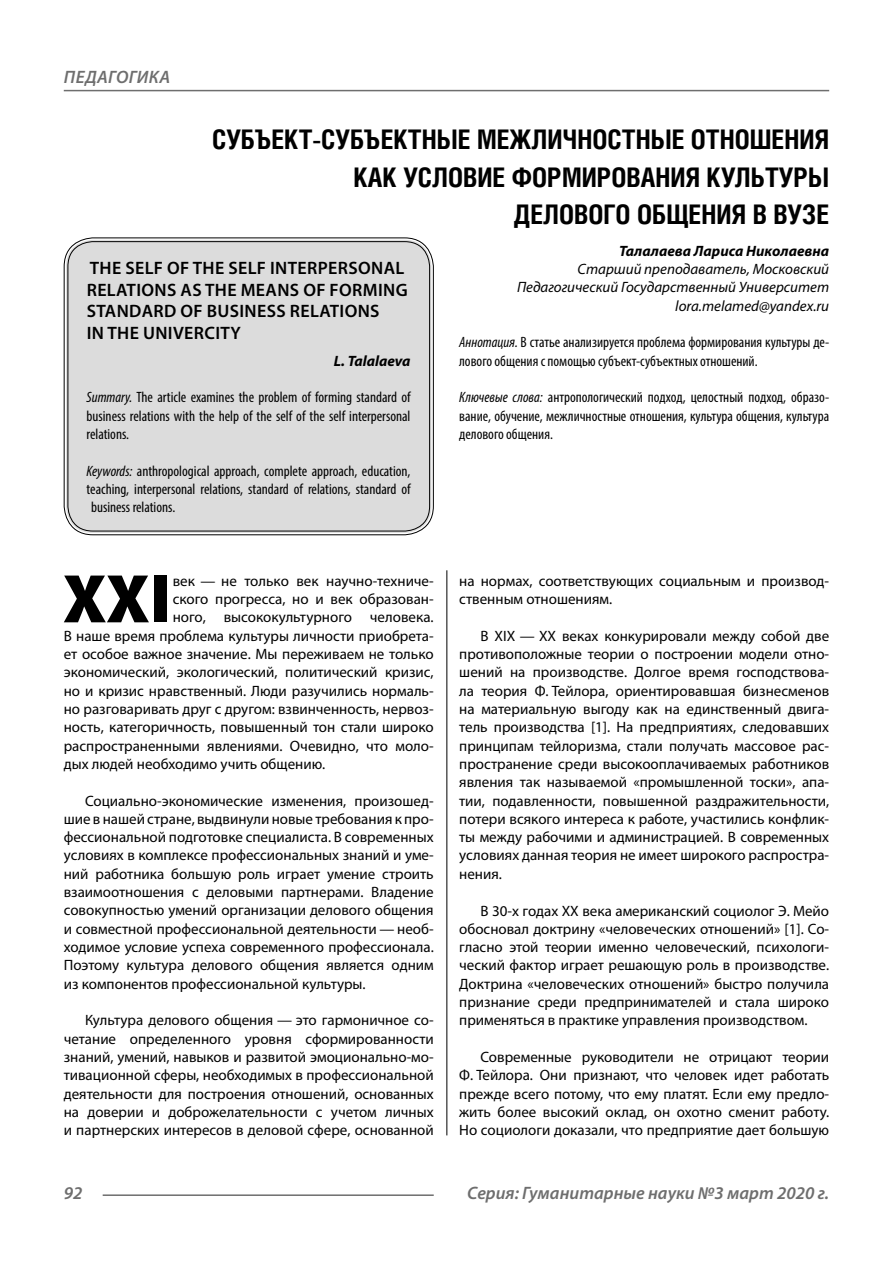
<style>
.page{position:relative;width:893px;height:1263px;background:#fff}
.page>*{position:absolute;margin:0;border:0;box-sizing:border-box;transform-origin:0 0}
.Bukvica{font:900 69.3px "Myriad Pro";color:#000}
.Header{font:700 27px/37.5px "Helios Cond C";color:#000;text-align:right}
.Header-eng{font:600 18px/21.6px "Myriad Pro";letter-spacing:.02em;color:#000}
.t1{font:italic 600 18px "Myriad Pro";color:#6e6e6e}
.Normal{font:15px/18.3px "Myriad Pro";color:#000;text-align:justify}
.Bukvica-2{font:15px "Myriad Pro";color:#000}
.Annotation-eng{font:condensed 15px/18.3px "Myriad Pro";color:#000;text-align:justify}
.Annotation-rus{font:condensed 15px/18.3px "Myriad Pro";color:#000}
.Author-doc{font:italic 15px/18.3px "Myriad Pro";color:#000;text-align:right}
.Author{font:italic 700 15px "Myriad Pro";color:#000}
.Author-email{font:italic 15px "Myriad Pro";color:#000}
.Author-eng{font:italic 700 15px "Myriad Pro";color:#000}
.s1{font-style:italic}
</style>
<div class="page">
<hr style="left:446px;top:128px;width:1px;height:1007px;background:#000">
<div style="left:43px;top:0;width:786px;height:570px;background:#fff"></div>
<div style="left:66px;top:240px;width:365px;height:293px;background:#dcdcdc;border-radius:27px"></div>
<div style="left:64px;top:237px;width:370px;height:298px;border:1px solid #000;border-radius:29px"></div>
<div style="left:68px;top:241px;width:362px;height:290px;border:1px solid #000;border-radius:25px"></div>
<hr style="left:103px;top:1194px;width:331px;height:2px;background:#6e6e6e">
<hr style="left:64px;top:90px;width:765px;height:1px;background:#6e6e6e">
<p class="t1" style="left:64px;top:66px;width:24px">Педагогика</p>
<p class="Header" style="left:212px;top:120px;width:619px">СУБЪЕКТ-СУБЪЕКТНЫЕ МЕЖЛИЧНОСТНЫЕ ОТНОШЕНИЯ<br>КАК УСЛОВИЕ ФОРМИРОВАНИЯ КУЛЬТУРЫ<br>ДЕЛОВОГО ОБЩЕНИЯ В ВУЗЕ</p>
<p class="Author" style="left:619px;top:241px;width:211px">Талалаева Лариса Николаевна</p>
<p class="Author-doc" style="left:517px;top:260px;width:314px">Старший преподаватель, Московский<br>Педагогический Государственный Университет</p>
<p class="Author-email" style="left:675px;top:296px;width:155px">lora.melamed@yandex.ru</p>
<p class="Annotation-rus" style="left:459px;top:333px;width:371px"><span class="s1">Аннотация.</span> В статье анализируется проблема формирования культуры де&shy;лового общения с помощью субъект-субъектных отношений.</p>
<p class="Annotation-rus" style="left:459px;top:388px;width:371px;text-align:justify"><span class="s1">Ключевые слова:</span> антропологический подход, целостный подход, образо&shy;вание, обучение, межличностные отношения, культура общения, культура делового общения.</p>
<p class="Header-eng" style="left:87px;top:257px;width:322px">THE SELF OF THE SELF INTERPERSONAL<br>RELATIONS AS THE MEANS OF FORMING<br>STANDARD OF BUSINESS RELATIONS<br>IN THE UNIVERCITY</p>
<p class="Author-eng" style="left:334px;top:351px;width:78px">L. Talalaeva</p>
<p class="Annotation-eng" style="left:87px;top:388px;width:326px"><span class="s1">Summary.</span> The article examines the problem of forming standard of business relations with the help of the self of the self interpersonal relations.</p>
<p class="Annotation-eng" style="left:87px;top:461px;width:326px"><span class="s1">Keywords:</span> anthropological approach, complete approach, education, teaching, interpersonal relations, standard of relations, standard of business relations.</p>
<p class="Bukvica" style="left:63px;top:553px;width:110px">XXI</p>
<p class="Bukvica-2" style="left:173px;top:571px;width:263px">век — не только век научно-техниче-</p>
<p class="Bukvica-2" style="left:173px;top:590px;width:263px">ского прогресса, но и век образован-</p>
<p class="Bukvica-2" style="left:173px;top:608px;width:263px">ного, высококультурного человека.</p>
<p class="Bukvica-2" style="left:64px;top:626px;width:371px">В наше время проблема культуры личности приобрета-</p>
<p class="Bukvica-2" style="left:64px;top:645px;width:371px">ет особое важное значение. Мы переживаем не только</p>
<p class="Bukvica-2" style="left:64px;top:663px;width:371px">экономический, экологический, политический кризис,</p>
<p class="Bukvica-2" style="left:64px;top:681px;width:371px">но и кризис нравственный. Люди разучились нормаль-</p>
<p class="Bukvica-2" style="left:64px;top:700px;width:371px">но разговаривать друг с другом: взвинченность, нервоз-</p>
<p class="Bukvica-2" style="left:64px;top:718px;width:371px">ность, категоричность, повышенный тон стали широко</p>
<p class="Bukvica-2" style="left:64px;top:736px;width:371px">распространенными явлениями. Очевидно, что моло-</p>
<p class="Bukvica-2" style="left:64px;top:754px;width:263px">дых людей необходимо учить общению.</p>
<p class="Normal" style="left:64px;top:791px;width:371px;text-indent:21px">Социально-экономические изменения, произошед&shy;шие в нашей стране, выдвинули новые требования к про&shy;фессиональной подготовке специалиста. В современных условиях в комплексе профессиональных знаний и уме&shy;ний работника большую роль играет умение строить взаимоотношения с деловыми партнерами. Владение совокупностью умений организации делового общения и совместной профессиональной деятельности — необ&shy;ходимое условие успеха современного профессионала.<br>Поэтому культура делового общения является одним из компонентов профессиональной культуры.</p>
<p class="Normal" style="left:64px;top:1011px;width:371px;text-indent:21px">Культура делового общения — это гармоничное со&shy;четание определенного уровня сформированности знаний, умений, навыков и развитой эмоционально-мо&shy;тивационной сферы, необходимых в профессиональной деятельности для построения отношений, основанных на доверии и доброжелательности с учетом личных и партнерских интересов в деловой сфере, основанной</p>
<p class="Normal" style="left:459px;top:571px;width:371px">на нормах, соответствующих социальным и производ&shy;ственным отношениям.</p>
<p class="Normal" style="left:459px;top:626px;width:371px;text-indent:21px">В XIX — XX веках конкурировали между собой две противоположные теории о построении модели отно&shy;шений на производстве. Долгое время господствова&shy;ла теория Ф. Тейлора, ориентировавшая бизнесменов на материальную выгоду как на единственный двига&shy;тель производства [1]. На предприятиях, следовавших принципам тейлоризма, стали получать массовое рас&shy;пространение среди высокооплачиваемых работников явления так называемой «промышленной тоски», апа&shy;тии, подавленности, повышенной раздражительности, потери всякого интереса к работе, участились конфлик&shy;ты между рабочими и администрацией. В современных условиях данная теория не имеет широкого распростра&shy;нения.</p>
<p class="Normal" style="left:459px;top:901px;width:371px;text-indent:21px">В 30-х годах XX века американский социолог Э. Мейо обосновал доктрину «человеческих отношений» [1]. Со&shy;гласно этой теории именно человеческий, психологи&shy;ческий фактор играет решающую роль в производстве.<br>Доктрина «человеческих отношений» быстро получила признание среди предпринимателей и стала широко применяться в практике управления производством.</p>
<p class="Normal" style="left:459px;top:1048px;width:371px;text-indent:21px">Современные руководители не отрицают теории Ф. Тейлора. Они признают, что человек идет работать прежде всего потому, что ему платят. Если ему предло&shy;жить более высокий оклад, он охотно сменит работу.<br>Но социологи доказали, что предприятие дает большую</p>
<p class="t1" style="left:64px;top:1182px;width:20px">92</p>
<p class="t1" style="left:467px;top:1182px;width:363px">Серия: Гуманитарные науки №3 март 2020 г.</p>
</div>
